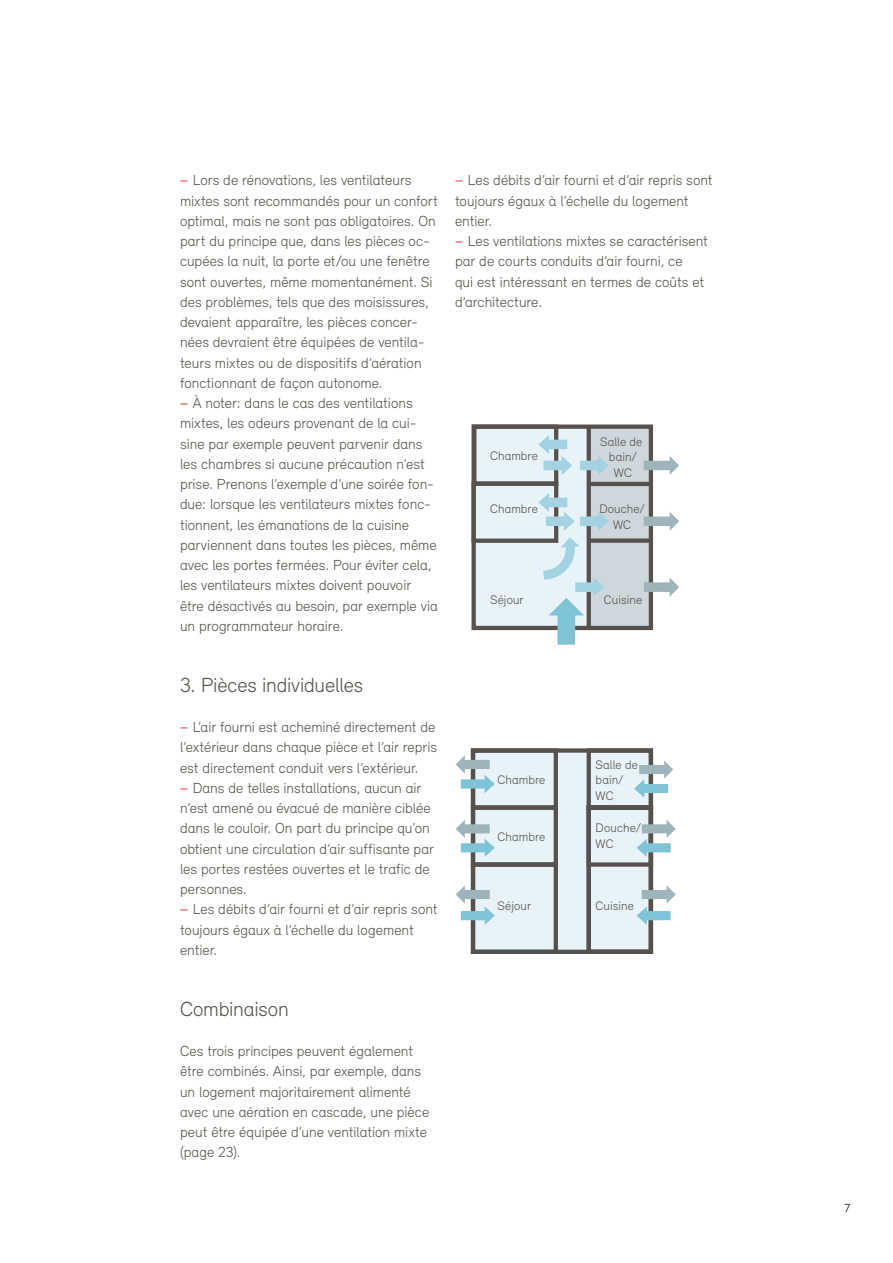
<style>
.page{position:relative;width:893px;height:1263px;background:#fff}
.page>*{position:absolute;margin:0;border:0;box-sizing:border-box;transform-origin:0 0}
.t1{font:300 21px "Relevant";letter-spacing:-.01em;color:#57544b}
.t2{font:300 15px/20.2px "Relevant";color:#57544b}
.t3{font:300 12.75px/15.3px "Relevant";letter-spacing:.005em;color:#57514d;text-align:center}
.t4{font:300 12px "Relevant";color:#000}
.s1{font-weight:500;color:#ed6770}
</style>
<div class="page">
<div style="left:473px;top:425px;width:116px;height:202px;background:#e7f3f8"></div>
<div style="left:589px;top:427px;width:62px;height:201px;background:#ced7db"></div>
<div style="left:471px;top:424px;width:182px;height:206px;border:4px solid #57514d"></div>
<div style="left:471px;top:481px;width:87px;height:62px;border:4px solid #57514d"></div>
<div style="left:472px;top:424px;width:86px;height:62px;border:4px solid #57514d"></div>
<svg style="left:587px;top:426px;width:4px;height:111px"></svg>
<hr style="left:589px;top:482px;width:62px;height:4px;background:#57514d">
<div style="left:589px;top:538px;width:62px;height:5px;background:#57514d"></div>
<svg style="left:644px;top:456px;width:35px;height:19px"></svg>
<svg style="left:644px;top:512px;width:35px;height:19px"></svg>
<svg style="left:644px;top:578px;width:35px;height:19px"></svg>
<svg style="left:580px;top:456px;width:29px;height:19px"></svg>
<svg style="left:538px;top:435px;width:34px;height:40px"></svg>
<svg style="left:538px;top:493px;width:71px;height:38px"></svg>
<svg style="left:543px;top:537px;width:61px;height:108px"></svg>
<div style="left:589px;top:750px;width:62px;height:202px;background:#e7f3f8"></div>
<div style="left:473px;top:749px;width:115px;height:202px;background:#e7f3f8"></div>
<div style="left:471px;top:805px;width:87px;height:62px;border:4px solid #57514d"></div>
<div style="left:471px;top:748px;width:87px;height:62px;border:4px solid #57514d"></div>
<div style="left:587px;top:748px;width:66px;height:62px;border:4px solid #57514d"></div>
<div style="left:587px;top:805px;width:66px;height:149px;border:4px solid #57514d"></div>
<div style="left:587px;top:805px;width:66px;height:62px;border:4px solid #57514d"></div>
<div style="left:471px;top:862px;width:87px;height:92px;border:4px solid #57514d"></div>
<svg style="left:637px;top:820px;width:39px;height:37px"></svg>
<svg style="left:637px;top:885px;width:39px;height:40px"></svg>
<svg style="left:456px;top:755px;width:39px;height:38px"></svg>
<svg style="left:456px;top:820px;width:39px;height:37px"></svg>
<svg style="left:456px;top:885px;width:39px;height:40px"></svg>
<svg style="left:634px;top:760px;width:39px;height:38px"></svg>
<p class="t2" style="left:180px;top:170px;width:259px"><span class="s1">−</span> Lors de rénovations, les ventilateurs mixtes sont recommandés pour un confort optimal, mais ne sont pas obligatoires. On part du principe que, dans les pièces oc&shy;cupées la nuit, la porte et/ou une fenêtre sont ouvertes, même momentanément. Si des problèmes, tels que des moisissures, devaient apparaître, les pièces concer&shy;nées devraient être équipées de ventila&shy;teurs mixtes ou de dispositifs d’aération fonctionnant de façon autonome.<br><span class="s1">−</span> À noter: dans le cas des ventilations mixtes, les odeurs provenant de la cui&shy;sine par exemple peuvent parvenir dans les chambres si aucune précaution n’est prise. Prenons l’exemple d’une soirée fon&shy;due: lorsque les ventilateurs mixtes fonc&shy;tionnent, les émanations de la cuisine parviennent dans toutes les pièces, même avec les portes fermées. Pour éviter cela, les ventilateurs mixtes doivent pouvoir être désactivés au besoin, par exemple via un programmateur horaire.</p>
<p class="t2" style="left:455px;top:170px;width:259px"><span class="s1">−</span> Les débits d’air fourni et d’air repris sont toujours égaux à l’échelle du logement entier.<br><span class="s1">−</span> Les ventilations mixtes se caractérisent par de courts conduits d’air fourni, ce<br>qui est intéressant en termes de coûts et d’architecture.</p>
<p class="t3" style="left:610px;top:198px;width:29px">bain/</p>
<p class="t3" style="left:599px;top:237px;width:47px">Douche/<br>WC</p>
<p class="t3" style="left:610px;top:238px;width:29px">bain/<br>WC</p>
<p class="t3" style="left:599px;top:277px;width:47px">Douche/</p>
<p class="t3" style="left:498px;top:237px;width:49px">Chambre</p>
<p class="t3" style="left:498px;top:277px;width:49px">Chambre</p>
<p class="t3" style="left:600px;top:434px;width:44px">Salle de bain/<br>WC</p>
<p class="t3" style="left:599px;top:501px;width:47px">Douche/<br>WC</p>
<p class="t3" style="left:490px;top:447px;width:49px">Chambre</p>
<p class="t3" style="left:490px;top:501px;width:49px">Chambre</p>
<p class="t3" style="left:614px;top:504px;width:20px">WC</p>
<p class="t3" style="left:490px;top:592px;width:35px">Séjour</p>
<p class="t3" style="left:604px;top:592px;width:40px">Cuisine</p>
<h1 class="t1" style="left:180px;top:672px;width:185px">3. Pièces individuelles</h1>
<p class="t2" style="left:180px;top:717px;width:259px"><span class="s1">−</span> L’air fourni est acheminé directement de l’extérieur dans chaque pièce et l’air repris est directement conduit vers l’extérieur.<br><span class="s1">−</span> Dans de telles installations, aucun air n’est amené ou évacué de manière ciblée dans le couloir. On part du principe qu’on obtient une circulation d’air suffisante par les portes restées ouvertes et le trafic de personnes.<br><span class="s1">−</span> Les débits d’air fourni et d’air repris sont toujours égaux à l’échelle du logement entier.</p>
<h1 class="t1" style="left:180px;top:996px;width:110px">Combinaison</h1>
<p class="t2" style="left:180px;top:1041px;width:251px">Ces trois principes peuvent également être combinés. Ainsi, par exemple, dans un logement majoritairement alimenté avec une aération en cascade, une pièce peut être équipée d’une ventilation mixte (page 23).</p>
<p class="t3" style="left:498px;top:772px;width:49px">Chambre</p>
<p class="t3" style="left:498px;top:828px;width:49px">Chambre</p>
<p class="t3" style="left:498px;top:898px;width:35px">Séjour</p>
<p class="t3" style="left:596px;top:757px;width:44px;text-align:left">Salle de bain/<br>WC</p>
<p class="t3" style="left:596px;top:820px;width:47px;text-align:left">Douche/<br>WC</p>
<p class="t3" style="left:596px;top:796px;width:20px">WC</p>
<p class="t3" style="left:596px;top:898px;width:40px">Cuisine</p>
<p class="t4" style="left:845px;top:1201px;width:7px">7</p>
</div>
